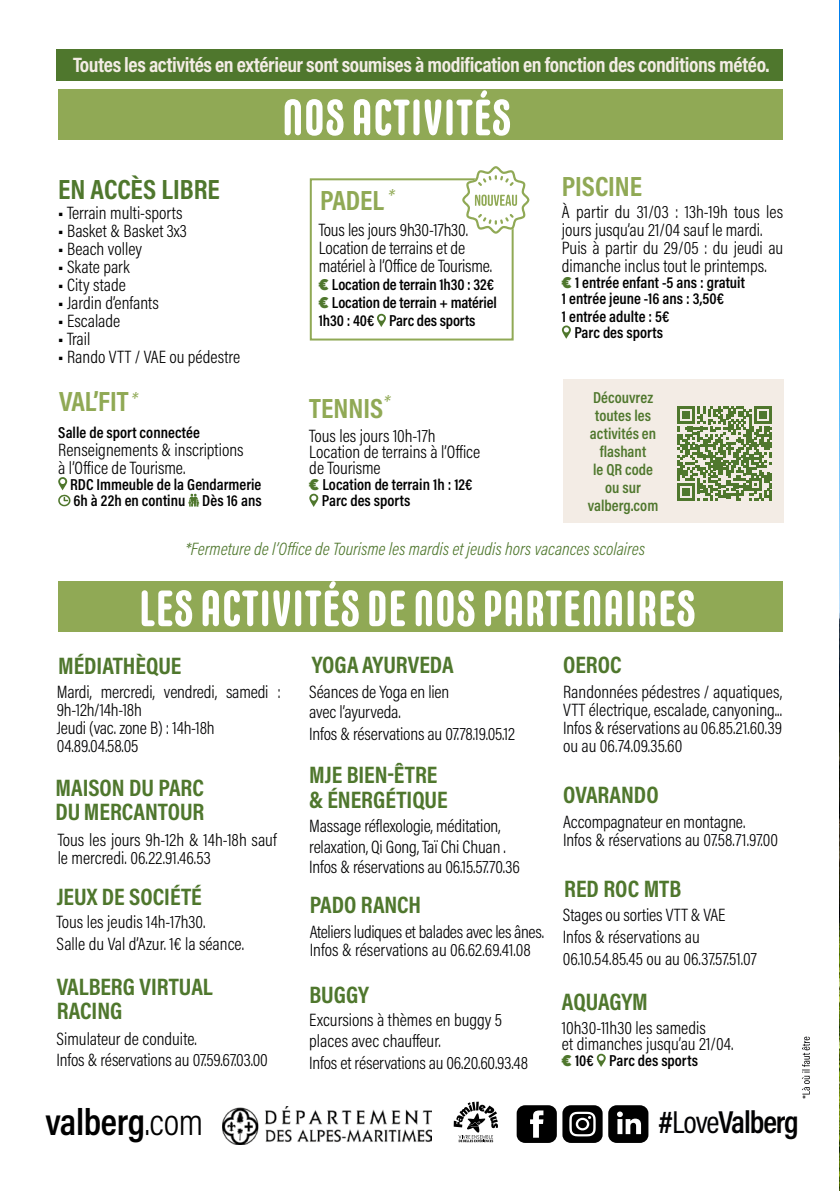
<style>
.page{position:relative;width:840px;height:1191px;background:#fff}
.page>*{position:absolute;margin:0;border:0;box-sizing:border-box;transform-origin:0 0}
.t1{font:700 50px "Carl Marx";letter-spacing:.015em;color:#fff}
.t2{font:600 38px "Acumin Pro Cond";letter-spacing:-.01em;color:#000}
.t3{font:600 32px "Acumin Pro Cond";letter-spacing:-.035em;color:#020203}
.t4{font:700 28px "Acumin Pro Cond";letter-spacing:-.005em;color:#90a955}
.t5{font:700 28px "Acumin Pro Cond";color:#4f772d}
.t6{font:700 24px/24px "Acumin Pro Cond";color:#4f772d}
.t7{font:italic 300 22px "Acumin Pro Cond";color:#90a955}
.t8{font:700 21px "Acumin Pro Cond";letter-spacing:-.02em;color:#f3ece5}
.t9{font:300 18px/18px "Acumin Pro Cond";color:#000}
.t10{font:300 18px/18px "Acumin Pro Cond";letter-spacing:-.01em;color:#020203}
.t11{font:italic 300 18px "Acumin Pro Cond";color:#4f772d}
.t12{font:600 16px/16px "Acumin Pro Cond";color:#000}
.t13{font:600 16px/18px "Acumin Pro Cond";color:#4f772d;text-align:center}
.s1{font-family:"Gotham";font-weight:900;font-size:15.4px;color:#4f772d}
.s2{color:#020203}
.s3{font-weight:300}
.s4{font-weight:400}
</style>
<div class="page">
<div style="left:57px;top:49px;width:725px;height:31px;background:#4f772d"></div>
<div style="left:58px;top:89px;width:723px;height:51px;background:#90a955"></div>
<img style="left:222px;top:1106px;width:209px;height:38px">
<svg style="left:453px;top:1101px;width:44px;height:41px"></svg>
<svg style="left:802px;top:1036px;width:7px;height:62px"></svg>
<svg style="left:516px;top:1105px;width:40px;height:38px;background:#313131"></svg>
<svg style="left:562px;top:1105px;width:40px;height:38px;background:#3b3b3b"></svg>
<svg style="left:608px;top:1105px;width:40px;height:38px"></svg>
<div style="left:58px;top:581px;width:723px;height:51px;background:#90a955"></div>
<div style="left:309px;top:178px;width:204px;height:162px;border:2px solid #90a955"></div>
<svg style="left:377px;top:314px;width:9px;height:13px"></svg>
<div style="left:562px;top:380px;width:220px;height:143px;background:#f3ece5"></div>
<svg style="left:309px;top:494px;width:9px;height:13px"></svg>
<svg style="left:462px;top:166px;width:67px;height:68px"></svg>
<svg style="left:677px;top:406px;width:94px;height:95px"></svg>
<svg style="left:561px;top:325px;width:9px;height:14px"></svg>
<svg style="left:58px;top:477px;width:12px;height:29px"></svg>
<svg style="left:188px;top:494px;width:11px;height:13px"></svg>
<svg style="left:596px;top:1053px;width:9px;height:14px"></svg>
<p class="t8" style="left:73px;top:50px;width:697px">Toutes les activités en extérieur sont soumises à modification en fonction des conditions météo.</p>
<h3 class="t5" style="left:58px;top:171px;width:163px">EN ACCÈS LIBRE</h3>
<p class="t9" style="left:58px;top:203px;width:126px">■ Terrain multi-sports</p>
<p class="t9" style="left:58px;top:221px;width:130px">■ Basket &amp; Basket 3x3</p>
<p class="t9" style="left:58px;top:239px;width:85px">■ Beach volley</p>
<p class="t9" style="left:58px;top:257px;width:73px">■ Skate park</p>
<p class="t9" style="left:58px;top:275px;width:69px">■ City stade</p>
<p class="t9" style="left:58px;top:293px;width:102px">■ Jardin d’enfants</p>
<p class="t9" style="left:58px;top:311px;width:64px">■ Escalade</p>
<p class="t9" style="left:58px;top:329px;width:34px">■ Trail</p>
<p class="t9" style="left:58px;top:347px;width:183px">■ Rando VTT / VAE ou pédestre</p>
<h1 class="t1" style="left:282px;top:89px;width:230px">NOS ACTIVITÉS</h1>
<p class="t7" style="left:387px;top:182px;width:8px">*</p>
<h3 class="t4" style="left:320px;top:181px;width:65px">PADEL</h3>
<p class="t9" style="left:319px;top:221px;width:175px">Tous les jours 9h30-17h30.<br>Location de terrains et de matériel à l’Office de Tourisme.</p>
<p class="t12" style="left:318px;top:275px;width:180px;line-height:18px"><span class="s1">€</span> Location de terrain 1h30 : 32€ <span class="s1">€</span> Location de terrain + matériel<br>1h30 : 40€ Parc des sports</p>
<h3 class="t4" style="left:561px;top:168px;width:82px">PISCINE</h3>
<p class="t9" style="left:561px;top:202px;width:223px">À partir du 31/03 : 13h-19h tous les jours jusqu’au 21/04 sauf le mardi.<br>Puis à partir du 29/05 : du jeudi au dimanche inclus tout le printemps.</p>
<p class="t12" style="left:561px;top:274px;width:185px"><span class="s1">€</span> 1 entrée enfant -5 ans : gratuit<br>1 entrée jeune -16 ans : 3,50€</p>
<p class="t12" style="left:561px;top:308px;width:109px;text-align:center">1 entrée adulte : 5€<br>Parc des sports</p>
<h3 class="t4" style="left:59px;top:383px;width:71px">VAL’FIT</h3>
<p class="t12" style="left:58px;top:424px;width:143px">Salle de sport connectée</p>
<p class="t9" style="left:58px;top:441px;width:187px">Renseignements &amp; inscriptions à l’Office de Tourisme.</p>
<p class="t12" style="left:70px;top:476px;width:193px">RDC Immeuble de la Gendarmerie<br>6h à 22h en continu Dès 16 ans</p>
<p class="t13" style="left:587px;top:388px;width:72px">Découvrez toutes les activités en flashant<br>le QR code ou sur valberg.com</p>
<p class="t11" style="left:185px;top:538px;width:461px">*Fermeture de l’Office de Tourisme les mardis et jeudis hors vacances scolaires</p>
<p class="t7" style="left:131px;top:385px;width:8px">*</p>
<p class="t7" style="left:383px;top:388px;width:8px">*</p>
<h3 class="t4" style="left:309px;top:390px;width:75px">TENNIS</h3>
<p class="t9" style="left:309px;top:428px;width:172px;line-height:16px">Tous les jours 10h-17h<br>Location de terrains à l’Office de Tourisme</p>
<p class="t12" style="left:321px;top:476px;width:152px;text-indent:-13px"><span class="s1">€</span> Location de terrain 1h : 12€<br>Parc des sports</p>
<h1 class="t1" style="left:139px;top:580px;width:557px">LES ACTIVITÉS DE NOS PARTENAIRES</h1>
<h3 class="t6" style="left:58px;top:653px;width:125px">MÉDIATHÈQUE</h3>
<p class="t10" style="left:57px;top:683px;width:225px">Mardi, mercredi, vendredi, samedi :<br>9h-12h/14h-18h<br>Jeudi (vac. zone B) : 14h-18h<br>04.89.04.58.05</p>
<h3 class="t6" style="left:56px;top:775px;width:150px">MAISON DU PARC<br>DU MERCANTOUR</h3>
<p class="t9" style="left:58px;top:830px;width:220px">Tous les jours 9h-12h &amp; 14h-18h sauf le mercredi. 06.22.91.46.53</p>
<h3 class="t6" style="left:57px;top:884px;width:146px">JEUX DE SOCIÉTÉ</h3>
<p class="t9" style="left:57px;top:910px;width:189px;line-height:21.6px">Tous les jeudis 14h-17h30.<br>Salle du Val d’Azur. 1€ la séance.</p>
<h3 class="t6" style="left:57px;top:974px;width:157px">VALBERG VIRTUAL<br>RACING</h3>
<p class="t9" style="left:57px;top:1027px;width:212px;line-height:21.6px">Simulateur de conduite.<br><span class="s2">Infos &amp; réservations</span> au 07.59.67.03.00</p>
<h3 class="t6" style="left:311px;top:651px;width:143px">YOGA AYURVEDA</h3>
<p class="t10" style="left:309px;top:681px;width:207px;line-height:20.8px">Séances de Yoga en lien<br>avec l’ayurveda.<br>Infos &amp; réservations au 07.78.19.05.12</p>
<h3 class="t6" style="left:309px;top:762px;width:140px">MJE BIEN-ÊTRE &amp; ÉNERGÉTIQUE</h3>
<p class="t10" style="left:309px;top:816px;width:212px;line-height:20px">Massage réflexologie, méditation, relaxation, Qi Gong, Taï Chi Chuan .<br>Infos &amp; réservations au 06.15.57.70.36</p>
<h3 class="t6" style="left:309px;top:892px;width:113px">PADO RANCH</h3>
<p class="t10" style="left:309px;top:923px;width:236px">Ateliers ludiques et balades avec les ânes.<br>Infos &amp; réservations au 06.62.69.41.08</p>
<h3 class="t6" style="left:309px;top:981px;width:61px">BUGGY</h3>
<p class="t9" style="left:309px;top:1008px;width:220px;line-height:21.6px">Excursions à thèmes en buggy 5 places avec chauffeur.<br>Infos et réservations au 06.20.60.93.48</p>
<h3 class="t6" style="left:562px;top:652px;width:60px">OEROC</h3>
<p class="t10" style="left:562px;top:683px;width:220px;text-align:justify">Randonnées pédestres / aquatiques, VTT électrique, escalade, canyoning...<br>Infos &amp; réservations au 06.85.21.60.39 ou au 06.74.09.35.60</p>
<h3 class="t6" style="left:563px;top:781px;width:97px">OVARANDO</h3>
<p class="t10" style="left:562px;top:812px;width:216px">Accompagnateur en montagne.<br>Infos &amp; réservations au 07.58.71.97.00</p>
<h3 class="t6" style="left:564px;top:876px;width:118px">RED ROC MTB</h3>
<p class="t10" style="left:562px;top:906px;width:164px">Stages ou sorties VTT &amp; VAE</p>
<p class="t9" style="left:562px;top:925px;width:195px;line-height:21.6px">Infos &amp; réservations au<br>06.10.54.85.45 ou au 06.37.57.51.07</p>
<h3 class="t6" style="left:561px;top:988px;width:87px">AQUAGYM</h3>
<p class="t9" style="left:561px;top:1019px;width:173px;line-height:16px">10h30-11h30 les samedis<br>et dimanches jusqu’au 21/04.</p>
<p class="t12" style="left:561px;top:1052px;width:138px"><span class="s1">€</span> 10€ Parc des sports</p>
<h2 class="t2" style="left:45px;top:1096px;width:159px">valberg<span class="s3">.com</span></h2>
<h3 class="t3" style="left:658px;top:1101px;width:142px">#<span class="s4">Love</span>Valberg</h3>
</div>
